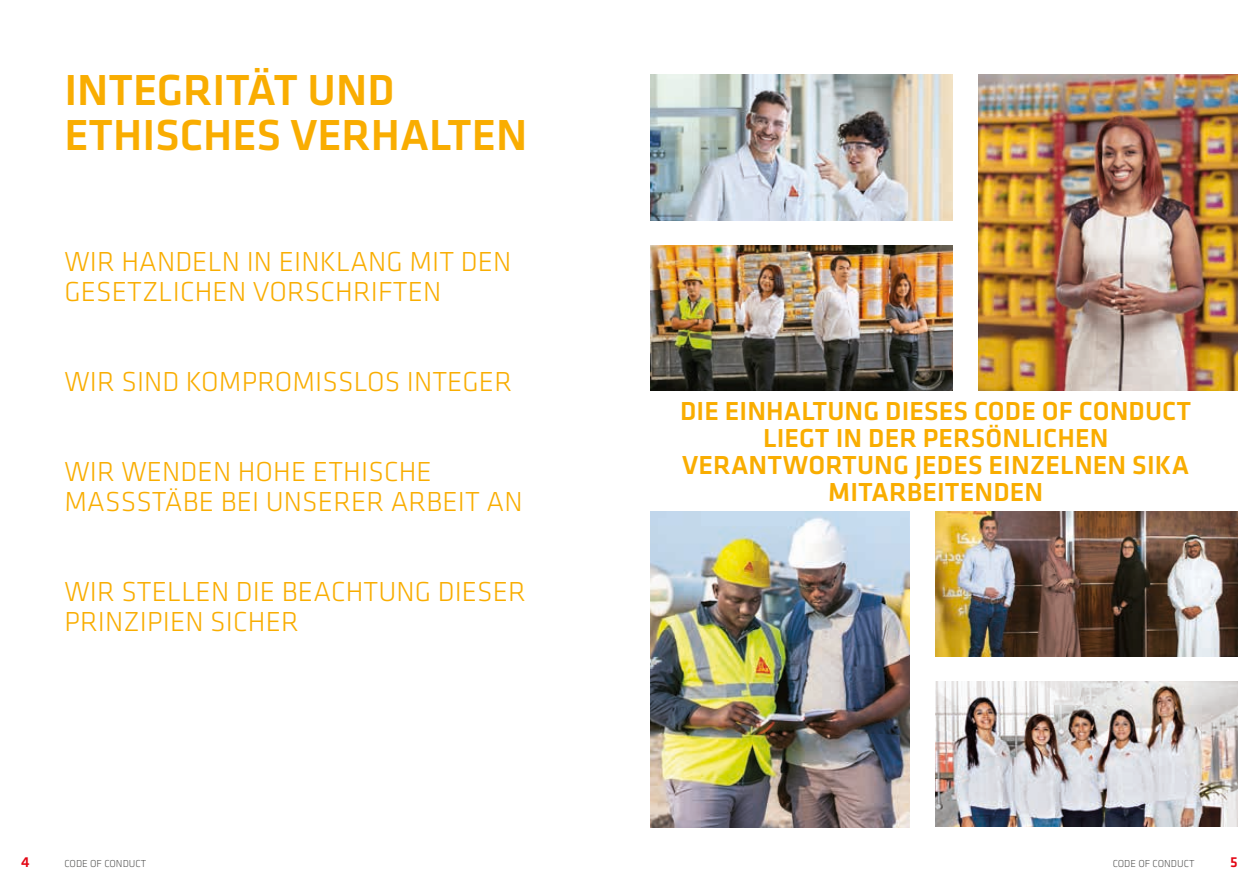
<style>
.page{position:relative;width:1259px;height:893px;background:#fff}
.page>*{position:absolute;margin:0;border:0;box-sizing:border-box;transform-origin:0 0}
.SI_Klavica_HL3{font:500 45px/45px "Klavika";color:#f9ad01}
.SI_Klavica_Zitat___b{font:300 28.5px/30px "Klavika";letter-spacing:.005em;color:#f9ad01}
.SI_Klavica_Zitat{font:300 28.5px/30px "Klavika";letter-spacing:.005em;color:#f9ad01}
.SI_Klavica_Zitat_nor{font:500 27px/27px "Klavika";letter-spacing:.005em;color:#f9ad01;text-align:center}
.t1{font:500 15px "Klavika";color:#e30614}
.t2{font:300 10.5px "Klavika";color:#575756}
</style>
<div class="page">
<img style="left:935px;top:511px;width:302px;height:145px">
<img style="left:935px;top:682px;width:302px;height:145px">
<img style="left:651px;top:511px;width:258px;height:316px">
<img style="left:651px;top:75px;width:301px;height:145px">
<img style="left:979px;top:75px;width:258px;height:316px">
<img style="left:651px;top:245px;width:301px;height:146px">
<p class="SI_Klavica_HL3" style="left:64px;top:67px;width:464px">INTEGRITÄT UND<br>ETHISCHES VERHALTEN</p>
<p class="SI_Klavica_Zitat" style="left:64px;top:246px;width:448px">WIR HANDELN IN EINKLANG MIT DEN<br>GESETZLICHEN VORSCHRIFTEN</p>
<p class="SI_Klavica_Zitat" style="left:64px;top:366px;width:449px">WIR SIND KOMPROMISSLOS INTEGER</p>
<p class="SI_Klavica_Zitat___b" style="left:64px;top:456px;width:459px">WIR WENDEN HOHE ETHISCHE<br>MASSSTÄBE BEI UNSERER ARBEIT AN</p>
<p class="SI_Klavica_Zitat___b" style="left:64px;top:576px;width:463px">WIR STELLEN DIE BEACHTUNG DIESER<br>PRINZIPIEN SICHER</p>
<p class="SI_Klavica_Zitat_nor" style="left:680px;top:397px;width:513px">DIE EINHALTUNG DIESES CODE OF CONDUCT<br>LIEGT IN DER PERSÖNLICHEN<br>VERANTWORTUNG JEDES EINZELNEN SIKA<br>MITARBEITENDEN</p>
<p class="t1" style="left:21px;top:852px;width:10px">4</p>
<p class="t2" style="left:64px;top:857px;width:83px">CODE OF CONDUCT</p>
<p class="t2" style="left:1112px;top:857px;width:83px">CODE OF CONDUCT</p>
<p class="t1" style="left:1230px;top:852px;width:9px">5</p>
</div>
